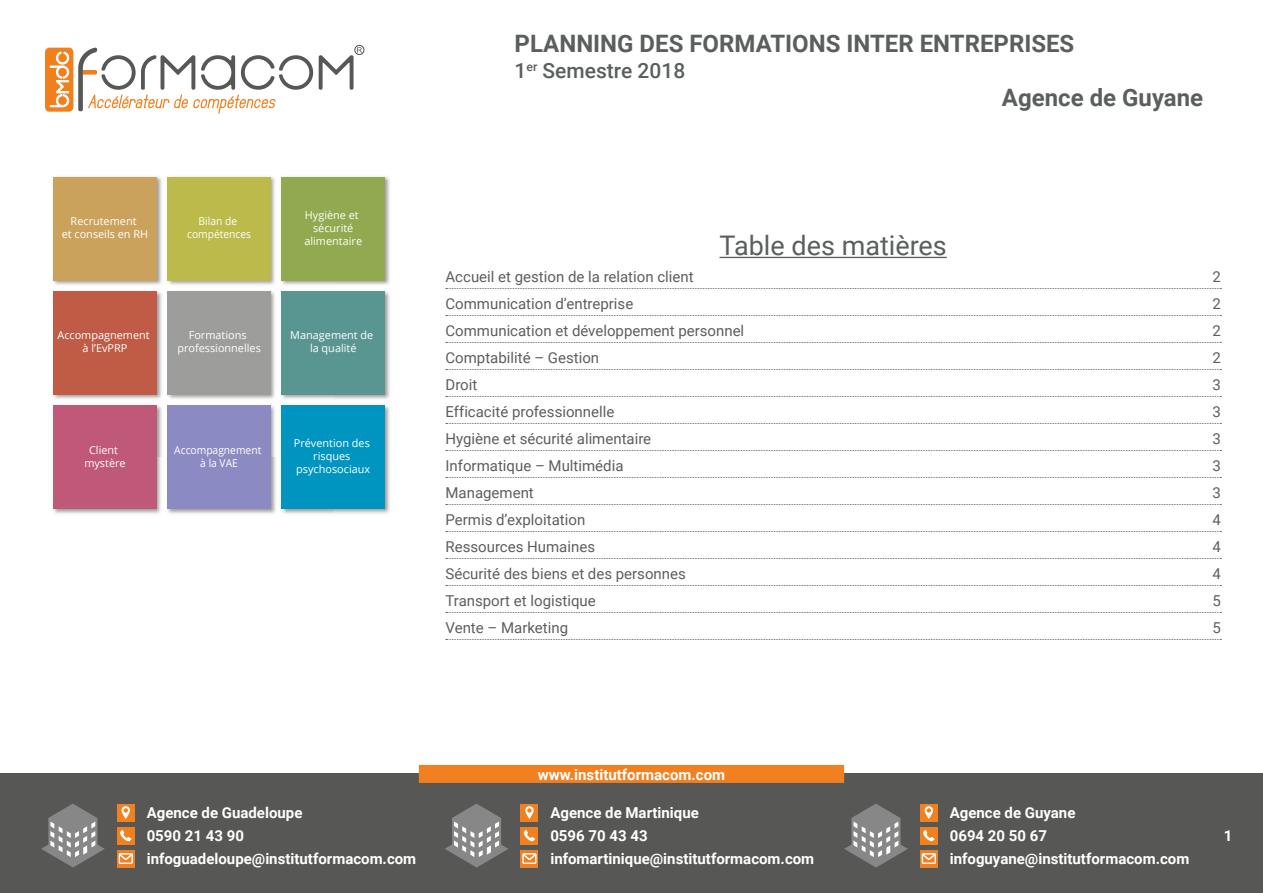
<style>
.page{position:relative;width:1263px;height:893px;background:#fff}
.page>*{position:absolute;margin:0;border:0;box-sizing:border-box;transform-origin:0 0}
.t1{font:27px "Roboto";color:#5b5e5f}
.t2{font:700 24px "Roboto";color:#5b5e5f}
.t3{font:500 21px "Roboto";color:#5b5e5f}
.t4{font:15px "Roboto";color:#5b5e5f}
.t5{font:700 15px/23px "Roboto";color:#fff}
.t6{font:10.95px/13px "Open Sans";color:#fff;text-align:center}
.t7{font:10.95px/13px "Open Sans";color:#fff;text-align:center;scale:.94 1}
</style>
<div class="page">
<div style="left:0;top:774px;width:1263px;height:119px;background:#575756"></div>
<div style="left:419px;top:765px;width:425px;height:18px;background:#f08020"></div>
<div style="left:354px;top:45px;width:10px;height:10px;border:1px solid #4f4e4f;border-radius:50%"></div>
<svg style="left:319px;top:47px;width:43px;height:43px"></svg>
<svg style="left:78px;top:47px;width:235px;height:67px"></svg>
<div style="left:45px;top:48px;width:28px;height:64px;background:#f0801d;border-radius:5px"></div>
<svg style="left:50px;top:52px;width:19px;height:55px"></svg>
<div style="left:117px;top:827px;width:18px;height:17px;background:#f08020"></div>
<svg style="left:120px;top:830px;width:11px;height:11px"></svg>
<div style="left:117px;top:804px;width:18px;height:17px;background:#f08020"></div>
<svg style="left:122px;top:806px;width:8px;height:13px"></svg>
<svg style="left:41px;top:804px;width:64px;height:63px"></svg>
<div style="left:117px;top:850px;width:18px;height:17px;background:#f08020"></div>
<svg style="left:119px;top:853px;width:14px;height:11px"></svg>
<div style="left:520px;top:827px;width:18px;height:17px;background:#f08020"></div>
<svg style="left:524px;top:830px;width:11px;height:11px"></svg>
<div style="left:520px;top:804px;width:18px;height:17px;background:#f08020"></div>
<svg style="left:525px;top:806px;width:9px;height:13px"></svg>
<svg style="left:445px;top:804px;width:63px;height:63px"></svg>
<div style="left:520px;top:850px;width:18px;height:17px;background:#f08020"></div>
<svg style="left:522px;top:853px;width:15px;height:11px"></svg>
<div style="left:920px;top:827px;width:18px;height:17px;background:#f08020"></div>
<svg style="left:923px;top:830px;width:11px;height:11px"></svg>
<div style="left:920px;top:804px;width:18px;height:17px;background:#f08020"></div>
<svg style="left:924px;top:806px;width:9px;height:13px"></svg>
<svg style="left:844px;top:804px;width:64px;height:63px"></svg>
<div style="left:920px;top:850px;width:18px;height:17px;background:#f08020"></div>
<svg style="left:922px;top:853px;width:14px;height:11px"></svg>
<hr style="left:719px;top:257px;width:228px;height:1px;background:#5b5e5f">
<svg style="left:446px;top:288px;width:775px;height:1px"></svg>
<svg style="left:446px;top:315px;width:775px;height:1px"></svg>
<svg style="left:446px;top:342px;width:775px;height:1px"></svg>
<svg style="left:446px;top:369px;width:775px;height:1px"></svg>
<svg style="left:446px;top:396px;width:775px;height:1px"></svg>
<svg style="left:446px;top:423px;width:775px;height:1px"></svg>
<svg style="left:446px;top:450px;width:775px;height:1px"></svg>
<svg style="left:446px;top:477px;width:775px;height:1px"></svg>
<svg style="left:446px;top:504px;width:775px;height:1px"></svg>
<svg style="left:446px;top:531px;width:775px;height:1px"></svg>
<svg style="left:446px;top:558px;width:775px;height:1px"></svg>
<svg style="left:446px;top:585px;width:775px;height:1px"></svg>
<svg style="left:446px;top:612px;width:775px;height:1px"></svg>
<svg style="left:446px;top:639px;width:775px;height:1px"></svg>
<img style="left:53px;top:176px;width:337px;height:338px">
<div style="left:167px;top:405px;width:104px;height:104px;background:#8c8ac2"></div>
<div style="left:167px;top:177px;width:104px;height:103px;background:#bbba4b"></div>
<div style="left:53px;top:291px;width:104px;height:104px;background:#c05c46"></div>
<div style="left:281px;top:405px;width:104px;height:104px;background:#0095c0"></div>
<div style="left:53px;top:177px;width:104px;height:103px;background:#cba25b"></div>
<div style="left:281px;top:291px;width:104px;height:104px;background:#599692"></div>
<div style="left:281px;top:177px;width:104px;height:103px;background:#91a94f"></div>
<div style="left:53px;top:405px;width:104px;height:104px;background:#c0587a"></div>
<div style="left:167px;top:291px;width:104px;height:104px;background:#9d9d9c"></div>
<h2 class="t2" style="left:514px;top:27px;width:561px">PLANNING DES FORMATIONS INTER ENTREPRISES</h2>
<h3 class="t3" style="left:514px;top:55px;width:172px">1<sup>er</sup> Semestre 2018</h3>
<h2 class="t2" style="left:1002px;top:81px;width:203px">Agence de Guyane</h2>
<p class="t6" style="left:62px;top:214px;width:88px">Recrutement<br>et conseils en RH</p>
<p class="t7" style="left:187px;top:214px;width:70px">Bilan de compétences</p>
<p class="t6" style="left:304px;top:208px;width:59px">Hygiène et sécurité alimentaire</p>
<h1 class="t1" style="left:719px;top:227px;width:229px">Table des matières</h1>
<p class="t6" style="left:57px;top:329px;width:94px">Accompagnement à l’EvPRP</p>
<p class="t6" style="left:177px;top:329px;width:85px">Formations professionnelles</p>
<p class="t6" style="left:290px;top:329px;width:85px">Management de la qualité</p>
<p class="t6" style="left:84px;top:443px;width:43px">Client mystère</p>
<p class="t7" style="left:174px;top:443px;width:94px">Accompagnement à la VAE</p>
<p class="t6" style="left:294px;top:436px;width:78px">Prévention des risques psychosociaux</p>
<p class="t4" style="left:445px;top:267px;width:250px">Accueil et gestion de la relation client</p>
<p class="t4" style="left:1212px;top:267px;width:10px">2</p>
<p class="t4" style="left:445px;top:294px;width:189px">Communication d’entreprise</p>
<p class="t4" style="left:1212px;top:294px;width:10px">2</p>
<p class="t4" style="left:445px;top:321px;width:300px">Communication et développement personnel</p>
<p class="t4" style="left:1212px;top:321px;width:10px">2</p>
<p class="t4" style="left:445px;top:348px;width:155px">Comptabilité – Gestion</p>
<p class="t4" style="left:1212px;top:348px;width:10px">2</p>
<p class="t4" style="left:445px;top:375px;width:33px">Droit</p>
<p class="t4" style="left:1212px;top:375px;width:10px">3</p>
<p class="t4" style="left:445px;top:402px;width:170px">Efficacité professionnelle</p>
<p class="t4" style="left:1212px;top:402px;width:10px">3</p>
<p class="t4" style="left:445px;top:429px;width:207px">Hygiène et sécurité alimentaire</p>
<p class="t4" style="left:1212px;top:429px;width:10px">3</p>
<p class="t4" style="left:445px;top:456px;width:179px">Informatique – Multimédia</p>
<p class="t4" style="left:1212px;top:456px;width:10px">3</p>
<p class="t4" style="left:445px;top:483px;width:90px">Management</p>
<p class="t4" style="left:1212px;top:483px;width:10px">3</p>
<p class="t4" style="left:445px;top:510px;width:141px">Permis d’exploitation</p>
<p class="t4" style="left:1212px;top:510px;width:10px">4</p>
<p class="t4" style="left:445px;top:537px;width:151px">Ressources Humaines</p>
<p class="t4" style="left:1212px;top:537px;width:10px">4</p>
<p class="t4" style="left:445px;top:564px;width:242px">Sécurité des biens et des personnes</p>
<p class="t4" style="left:1212px;top:564px;width:10px">4</p>
<p class="t4" style="left:445px;top:591px;width:152px">Transport et logistique</p>
<p class="t4" style="left:1212px;top:591px;width:10px">5</p>
<p class="t4" style="left:445px;top:618px;width:124px">Vente – Marketing</p>
<p class="t4" style="left:1212px;top:618px;width:10px">5</p>
<p class="t5" style="left:538px;top:763px;width:189px">www.institutformacom.com</p>
<p class="t5" style="left:147px;top:801px;width:271px">Agence de Guadeloupe<br>0590 21 43 90 infoguadeloupe@institutformacom.com</p>
<p class="t5" style="left:550px;top:801px;width:265px">Agence de Martinique<br>0596 70 43 43 infomartinique@institutformacom.com</p>
<p class="t5" style="left:950px;top:801px;width:241px">Agence de Guyane<br>0694 20 50 67 infoguyane@institutformacom.com</p>
<p class="t5" style="left:1224px;top:824px;width:10px">1</p>
</div>
